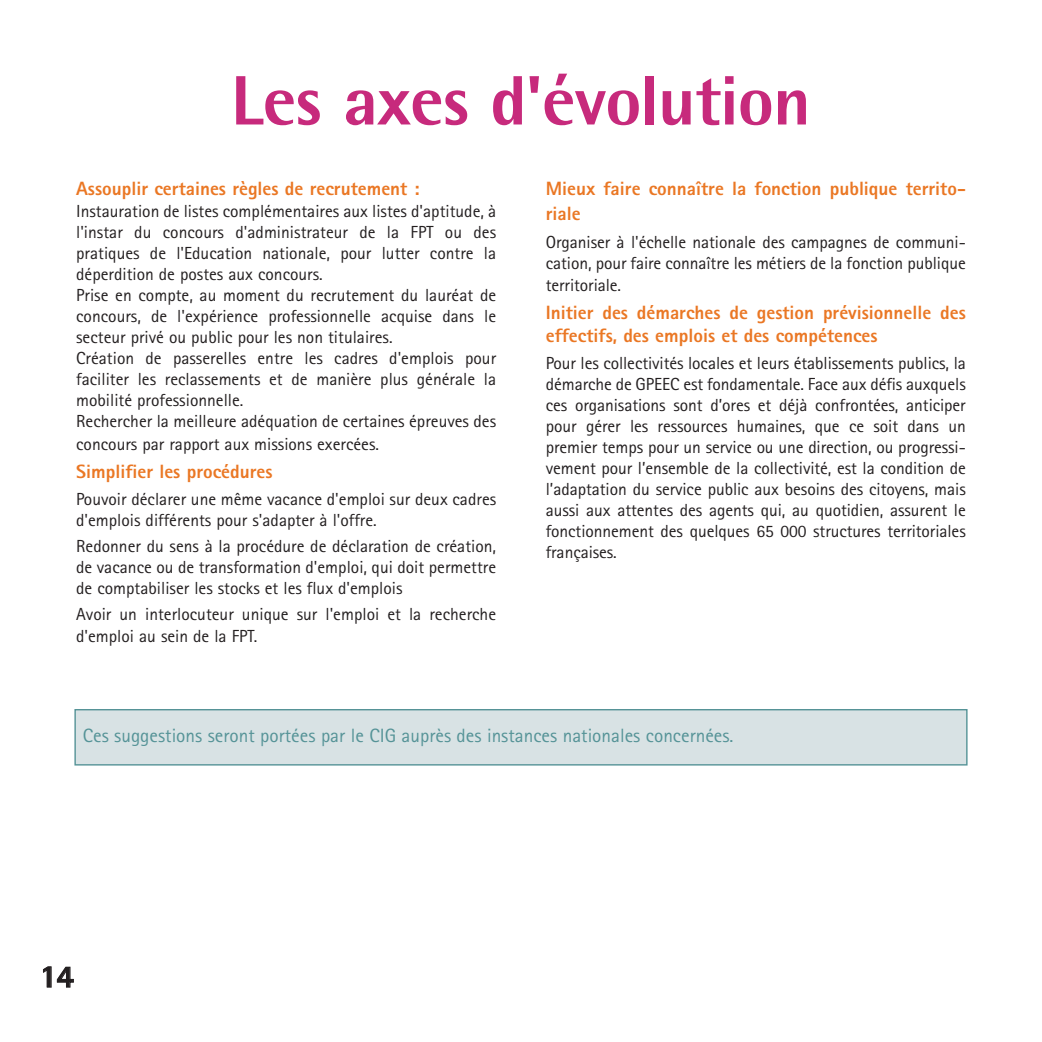
<style>
.page{position:relative;width:1042px;height:1042px;background:#fff}
.page>*{position:absolute;margin:0;border:0;box-sizing:border-box;transform-origin:0 0}
.t1{font:800 70px "Rotis Semi Sans";letter-spacing:-.01em;color:#c72a7c}
.t2{font:800 31.5px "Rotis Semi Sans";color:#231f20}
.t3{font:800 19.25px/24.3px "Rotis Sans Serif";color:#ea7724}
.t4{font:19.25px "Rotis Sans Serif";color:#559397}
.t5{font:17.5px/21px "Rotis Sans Serif";color:#231f20}
</style>
<div class="page">
<div style="left:75px;top:710px;width:892px;height:55px;background:#d8e2e4"></div>
<div style="left:74px;top:709px;width:893px;height:56px;border:1px solid #559397"></div>
<h1 class="t1" style="left:231px;top:76px;width:581px">Les axes d'évolution</h1>
<p class="t3" style="left:76px;top:179px;width:345px">Assouplir certaines règles de recrutement :</p>
<p class="t5" style="left:76px;top:203px;width:421px">Instauration de listes complémentaires aux listes d'aptitude, à l'instar du concours d'administrateur de la FPT ou des pratiques de l'Education nationale, pour lutter contre la déperdition de postes aux concours.<br>Prise en compte, au moment du recrutement du lauréat de concours, de l'expérience professionnelle acquise dans le secteur privé ou public pour les non titulaires.<br>Création de passerelles entre les cadres d'emplois pour faciliter les reclassements et de manière plus générale la mobilité professionnelle.<br>Rechercher la meilleure adéquation de certaines épreuves des concours par rapport aux missions exercées.</p>
<p class="t3" style="left:76px;top:461px;width:198px">Simplifier les procédures</p>
<p class="t5" style="left:76px;top:490px;width:421px">Pouvoir déclarer une même vacance d'emploi sur deux cadres d'emplois différents pour s'adapter à l'offre.</p>
<p class="t5" style="left:76px;top:537px;width:421px;text-align:justify">Redonner du sens à la procédure de déclaration de création, de vacance ou de transformation d'emploi, qui doit permettre de comptabiliser les stocks et les flux d'emplois</p>
<p class="t5" style="left:76px;top:604px;width:421px;line-height:22.2px">Avoir un interlocuteur unique sur l'emploi et la recherche d'emploi au sein de la FPT.</p>
<p class="t3" style="left:546px;top:179px;width:422px">Mieux faire connaître la fonction publique territo&shy;riale</p>
<p class="t5" style="left:546px;top:233px;width:422px;line-height:21.5px;text-align:justify">Organiser à l'échelle nationale des campagnes de communi&shy;cation, pour faire connaître les métiers de la fonction publique territoriale.</p>
<p class="t3" style="left:546px;top:303px;width:421px;line-height:23.1px">Initier des démarches de gestion prévisionnelle des effectifs, des emplois et des compétences</p>
<p class="t5" style="left:546px;top:354px;width:422px;text-align:justify">Pour les collectivités locales et leurs établissements publics, la démarche de GPEEC est fondamentale. Face aux défis auxquels ces organisations sont d’ores et déjà confrontées, anticiper pour gérer les ressources humaines, que ce soit dans un premier temps pour un service ou une direction, ou progressi&shy;vement pour l’ensemble de la collectivité, est la condition de l’adaptation du service public aux besoins des citoyens, mais aussi aux attentes des agents qui, au quotidien, assurent le fonctionnement des quelques 65 000 structures territoriales françaises.</p>
<p class="t4" style="left:83px;top:728px;width:652px">Ces suggestions seront portées par le CIG auprès des instances nationales concernées.</p>
<h2 class="t2" style="left:40px;top:965px;width:36px">14</h2>
</div>
